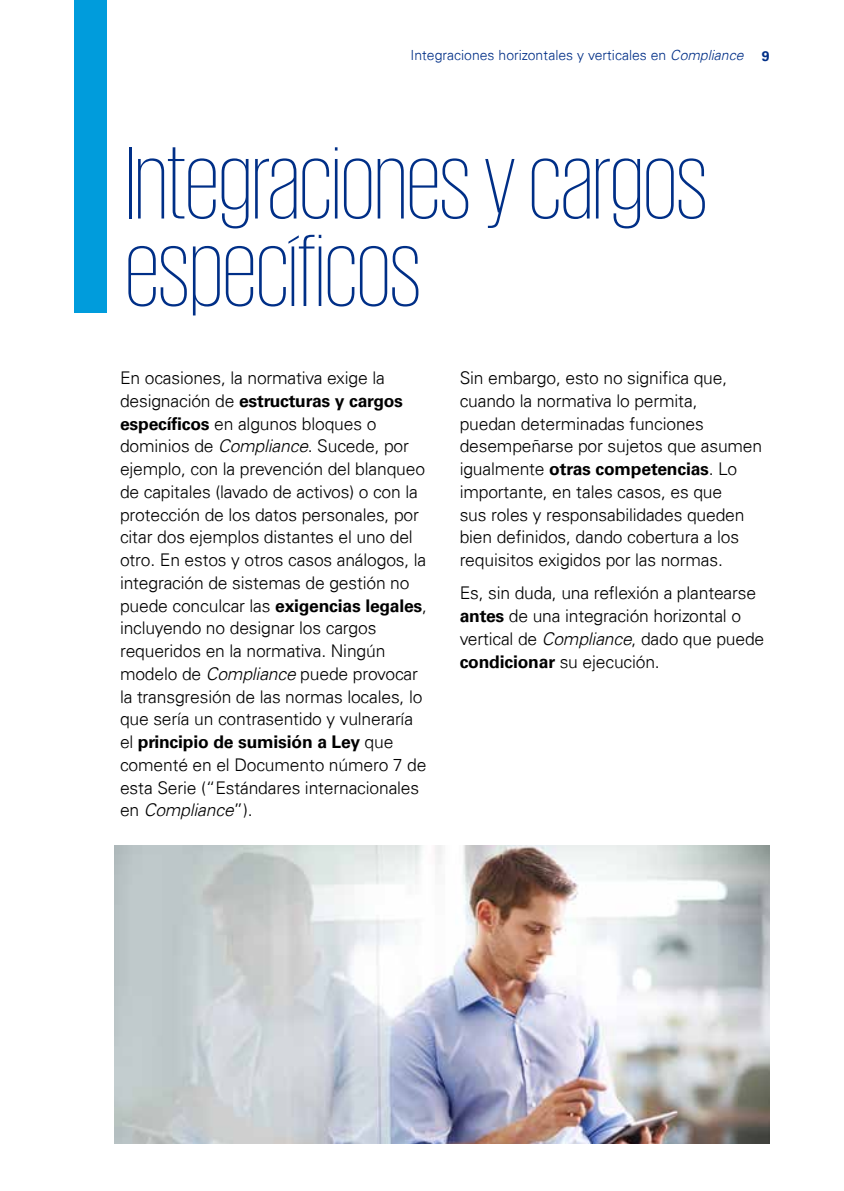
<style>
.page{position:relative;width:844px;height:1191px;background:#fff}
.page>*{position:absolute;margin:0;border:0;box-sizing:border-box;transform-origin:0 0}
.t1{font:200 105px/87.5px "KPMG";color:#002f87}
.t2{font:300 17.5px/22.8px "Univers 45";letter-spacing:-.01em;color:#000}
.t3{font:700 17.5px "Univers 65";letter-spacing:-.01em;color:#000}
.t4{font:300 14px "Univers 45";color:#002f87}
.t5{font:700 14px "Univers 65";color:#002f87}
.s1{font-style:italic}
.s2{font-family:"Univers 45";font-weight:300}
.s3{font-family:"Univers 65";font-weight:700}
</style>
<div class="page">
<div style="left:74px;top:0;width:33px;height:313px;background:#009cdc"></div>
<img style="left:114px;top:846px;width:655px;height:297px">
<p class="t4" style="left:410px;top:46px;width:334px">Integraciones horizontales y verticales en <span class="s1">Compliance</span></p>
<p class="t5" style="left:761px;top:48px;width:9px">9</p>
<h1 class="t1" style="left:125px;top:137px;width:583px">Integraciones y cargos específicos</h1>
<p class="t2" style="left:120px;top:366px;width:266px">En ocasiones, la normativa exige la</p>
<p class="t3" style="left:120px;top:390px;width:284px"><span class="s2">designación de</span> estructuras y cargos</p>
<p class="t2" style="left:120px;top:412px;width:308px"><span class="s3">específicos</span> en algunos bloques o dominios de <span class="s1">Compliance</span>. Sucede, por ejemplo, con la prevención del blanqueo de capitales (lavado de activos) o con la protección de los datos personales, por citar dos ejemplos distantes el uno del otro. En estos y otros casos análogos, la integración de sistemas de gestión no puede conculcar las <span class="s3">exigencias legales</span>, incluyendo no designar los cargos requeridos en la normativa. Ningún modelo de <span class="s1">Compliance</span> puede provocar la transgresión de las normas locales, lo que sería un contrasentido y vulneraría</p>
<p class="t3" style="left:120px;top:731px;width:275px"><span class="s2">el</span> principio de sumisión a Ley <span class="s2">que</span></p>
<p class="t2" style="left:120px;top:753px;width:308px">comenté en el Documento número 7 de esta Serie (“Estándares internacionales en <span class="s1">Compliance</span>”).</p>
<p class="t2" style="left:459px;top:366px;width:304px">Sin embargo, esto no significa que, cuando la normativa lo permita,<br>puedan determinadas funciones desempeñarse por sujetos que asumen</p>
<p class="t3" style="left:459px;top:458px;width:279px"><span class="s2">igualmente</span> otras competencias<span class="s2">. Lo</span></p>
<p class="t2" style="left:459px;top:480px;width:286px">importante, en tales casos, es que sus roles y responsabilidades queden bien definidos, dando cobertura a los requisitos exigidos por las normas.</p>
<p class="t2" style="left:459px;top:582px;width:306px">Es, sin duda, una reflexión a plantearse <span class="s3">antes</span> de una integración horizontal o vertical de <span class="s1">Compliance</span>, dado que puede <span class="s3">condicionar</span> su ejecución.</p>
</div>
